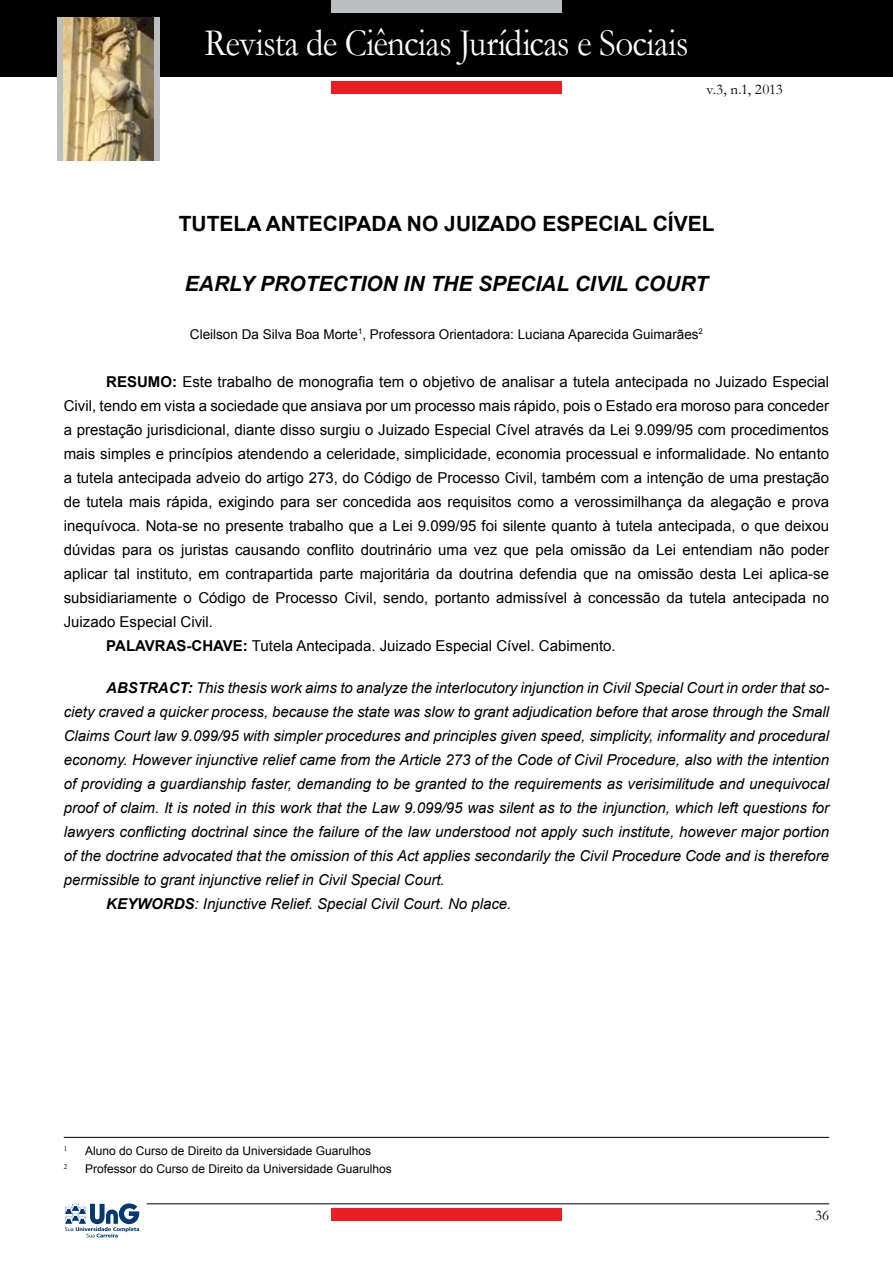
<style>
.page{position:relative;width:893px;height:1263px;background:#fff}
.page>*{position:absolute;margin:0;border:0;box-sizing:border-box;transform-origin:0 0}
.t1{font:39px "Garamond";letter-spacing:-.02em;color:#fff;scale:.9 1}
.t2{font:700 21px "Arial";color:#000}
.t3{font:italic 700 21px "Arial";color:#000}
.t4{font:15px "Arial";color:#000}
.t5{font:italic 15px "Arial";color:#000}
.t6{font:15px "Garamond";color:#000}
.t7{font:13.5px "Arial";color:#000}
.t8{font:12px "Arial";color:#000}
.t9{font:7.05px "Times New Roman";color:#000}
.s1{font-weight:700}
</style>
<div class="page">
<div style="left:0;top:0;width:893px;height:77px;background:#000"></div>
<div style="left:331px;top:0;width:231px;height:13px;background:#bcbec0"></div>
<div style="left:57px;top:17px;width:7px;height:144px;background:#bcbec0"></div>
<div style="left:154px;top:17px;width:6px;height:144px;background:#bcbec0"></div>
<div style="left:331px;top:81px;width:231px;height:13px;background:#ed1d24"></div>
<div style="left:331px;top:1208px;width:231px;height:12px;background:#ed1d24"></div>
<hr style="left:147px;top:1203px;width:682px;height:1px;background:#000">
<img style="left:64px;top:18px;width:90px;height:143px">
<svg style="left:65px;top:1203px;width:74px;height:34px"></svg>
<hr style="left:64px;top:1137px;width:765px;height:1px;background:#000">
<h1 class="t1" style="left:204px;top:17px;width:539px">Revista de Ciências Jurídicas e Sociais</h1>
<p class="t6" style="left:707px;top:79px;width:78px">v.3, n.1, 2013</p>
<h2 class="t2" style="left:179px;top:209px;width:537px">TUTELA ANTECIPADA NO JUIZADO ESPECIAL CÍVEL</h2>
<h2 class="t3" style="left:185px;top:269px;width:525px">EARLY PROTECTION IN THE SPECIAL CIVIL COURT</h2>
<p class="t7" style="left:190px;top:325px;width:515px">Cleilson Da Silva Boa Morte<sup>1</sup>, Professora Orientadora: Luciana Aparecida Guimarães<sup>2</sup></p>
<p class="t4" style="left:106px;top:372px;width:724px"><span class="s1">RESUMO:</span> Este trabalho de monografia tem o objetivo de analisar a tutela antecipada no Juizado Especial</p>
<p class="t4" style="left:64px;top:396px;width:767px">Civil, tendo em vista a sociedade que ansiava por um processo mais rápido, pois o Estado era moroso para conceder</p>
<p class="t4" style="left:64px;top:420px;width:767px">a prestação jurisdicional, diante disso surgiu o Juizado Especial Cível através da Lei 9.099/95 com procedimentos</p>
<p class="t4" style="left:64px;top:444px;width:767px">mais simples e princípios atendendo a celeridade, simplicidade, economia processual e informalidade. No entanto</p>
<p class="t4" style="left:64px;top:468px;width:767px">a tutela antecipada adveio do artigo 273, do Código de Processo Civil, também com a intenção de uma prestação</p>
<p class="t4" style="left:64px;top:492px;width:767px">de tutela mais rápida, exigindo para ser concedida aos requisitos como a verossimilhança da alegação e prova</p>
<p class="t4" style="left:64px;top:516px;width:767px">inequívoca. Nota-se no presente trabalho que a Lei 9.099/95 foi silente quanto à tutela antecipada, o que deixou</p>
<p class="t4" style="left:64px;top:540px;width:767px">dúvidas para os juristas causando conflito doutrinário uma vez que pela omissão da Lei entendiam não poder</p>
<p class="t4" style="left:64px;top:564px;width:767px">aplicar tal instituto, em contrapartida parte majoritária da doutrina defendia que na omissão desta Lei aplica-se</p>
<p class="t4" style="left:64px;top:588px;width:767px">subsidiariamente o Código de Processo Civil, sendo, portanto admissível à concessão da tutela antecipada no</p>
<p class="t4" style="left:64px;top:612px;width:151px">Juizado Especial Civil.</p>
<p class="t4" style="left:106px;top:636px;width:511px"><span class="s1">PALAVRAS-CHAVE:</span> Tutela Antecipada. Juizado Especial Cível. Cabimento.</p>
<p class="t5" style="left:106px;top:678px;width:724px"><span class="s1">ABSTRACT:</span> This thesis work aims to analyze the interlocutory injunction in Civil Special Court in order that so-</p>
<p class="t5" style="left:64px;top:702px;width:767px">ciety craved a quicker process, because the state was slow to grant adjudication before that arose through the Small</p>
<p class="t5" style="left:64px;top:726px;width:767px">Claims Court law 9.099/95 with simpler procedures and principles given speed, simplicity, informality and procedural</p>
<p class="t5" style="left:64px;top:750px;width:767px">economy. However injunctive relief came from the Article 273 of the Code of Civil Procedure, also with the intention</p>
<p class="t5" style="left:64px;top:774px;width:767px">of providing a guardianship faster, demanding to be granted to the requirements as verisimilitude and unequivocal</p>
<p class="t5" style="left:64px;top:798px;width:767px">proof of claim. It is noted in this work that the Law 9.099/95 was silent as to the injunction, which left questions for</p>
<p class="t5" style="left:64px;top:822px;width:767px">lawyers conflicting doctrinal since the failure of the law understood not apply such institute, however major portion</p>
<p class="t5" style="left:64px;top:846px;width:767px">of the doctrine advocated that the omission of this Act applies secondarily the Civil Procedure Code and is therefore</p>
<p class="t5" style="left:64px;top:870px;width:382px">permissible to grant injunctive relief in Civil Special Court.</p>
<p class="t5" style="left:106px;top:894px;width:407px"><span class="s1">KEYWORDS</span>: Injunctive Relief. Special Civil Court. No place.</p>
<p class="t9" style="left:64px;top:1144px;width:5px">1</p>
<p class="t8" style="left:85px;top:1143px;width:288px">Aluno do Curso de Direito da Universidade Guarulhos</p>
<p class="t9" style="left:64px;top:1162px;width:5px">2</p>
<p class="t8" style="left:85px;top:1161px;width:308px">Professor do Curso de Direito da Universidade Guarulhos</p>
<p class="t6" style="left:815px;top:1206px;width:16px">36</p>
</div>
